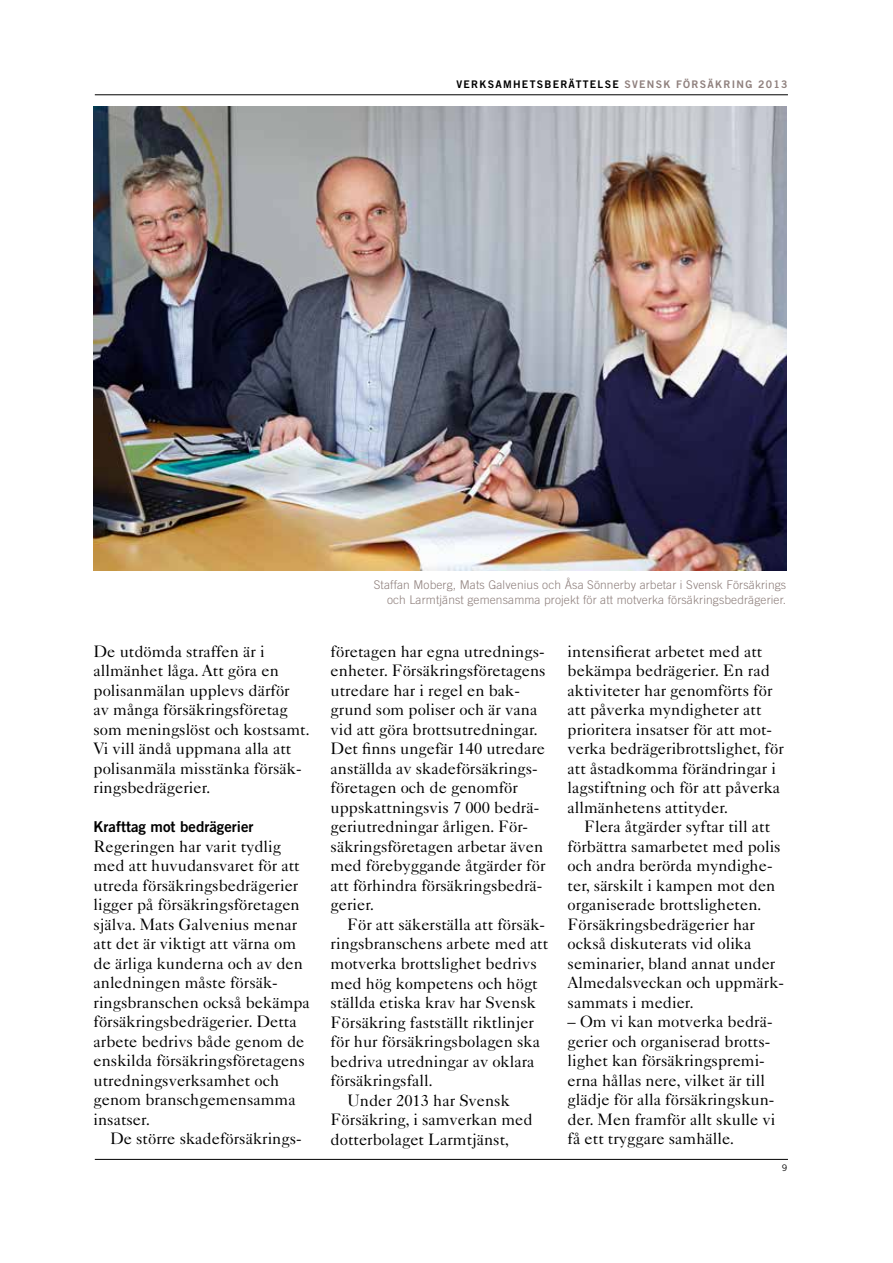
<style>
.page{position:relative;width:893px;height:1263px;background:#fff}
.page>*{position:absolute;margin:0;border:0;box-sizing:border-box;transform-origin:0 0}
.t1{font:16.5px/19.5px "Caslon 540 LT Std";color:#000}
.t2{font:15px "Trade Gothic LT Std Bd 2";color:#000}
.t3{font:300 12px/14.4px "Trade Gothic LT Std";letter-spacing:.01em;color:#8f807d;text-align:right}
.t4{font:10.5px "Trade Gothic LT Std Bd 2";letter-spacing:.12em;color:#000}
.t5{font:10.5px "Trade Gothic LT Std Bd 2";letter-spacing:.12em;color:#8f807d}
.t6{font:9px "Trade Gothic LT Std";color:#000}
</style>
<div class="page">
<hr style="left:95px;top:95px;width:693px;height:1px;background:#000">
<hr style="left:95px;top:1159px;width:693px;height:1px;background:#000">
<img style="left:94px;top:106px;width:693px;height:465px">
<p class="t4" style="left:456px;top:78px;width:9px">VERKS</p>
<p class="t4" style="left:495px;top:78px;width:66px">AMHETSBERÄ</p>
<p class="t4" style="left:576px;top:78px;width:37px">TTELSE</p>
<p class="t5" style="left:624px;top:78px;width:17px">SVENSK</p>
<p class="t5" style="left:676px;top:78px;width:9px">FÖRSÄKRING</p>
<p class="t5" style="left:758px;top:78px;width:31px">2013</p>
<p class="t1" style="left:94px;top:641px;width:218px">De utdömda straffen är i allmänhet låga. Att göra en polisanmälan upplevs därför<br>av många försäkringsföretag som meningslöst och kostsamt.<br>Vi vill ändå uppmana alla att polisanmäla misstänka försäk&shy;ringsbedrägerier.</p>
<p class="t2" style="left:94px;top:818px;width:161px">KRAFTTAG MOT BEDRÄGERIER</p>
<p class="t1" style="left:94px;top:836px;width:218px">Regeringen har varit tydlig med att huvudansvaret för att utreda försäkringsbedrägerier ligger på försäkringsföretagen själva. Mats Galvenius menar att det är viktigt att värna om de ärliga kunderna och av den anledningen måste försäk&shy;ringsbranschen också bekämpa försäkringsbedrägerier. Detta arbete bedrivs både genom de enskilda försäkringsföretagens utredningsverksamhet och genom branschgemensamma insatser.</p>
<p class="t1" style="left:110px;top:1129px;width:193px">De större skadeförsäkrings-</p>
<p class="t3" style="left:374px;top:578px;width:414px">Staffan Moberg, Mats Galvenius och Åsa Sönnerby arbetar i Svensk Försäkrings och Larmtjänst gemensamma projekt för att motverka försäkringsbedrägerier.</p>
<p class="t1" style="left:331px;top:641px;width:217px">företagen har egna utrednings&shy;enheter. Försäkringsföretagens utredare har i regel en bak&shy;grund som poliser och är vana vid att göra brottsutredningar.<br>Det finns ungefär 140 utredare anställda av skadeförsäkrings&shy;företagen och de genomför uppskattningsvis 7 000 bedrä&shy;geriutredningar årligen. För&shy;säkringsföretagen arbetar även med förebyggande åtgärder för att förhindra försäkringsbedrä&shy;gerier.</p>
<p class="t1" style="left:347px;top:914px;width:199px">För att säkerställa att försäk-</p>
<p class="t1" style="left:331px;top:934px;width:219px">ringsbranschens arbete med att</p>
<p class="t1" style="left:331px;top:953px;width:208px">motverka brottslighet bedrivs</p>
<p class="t1" style="left:331px;top:973px;width:209px">med hög kompetens och högt</p>
<p class="t1" style="left:331px;top:992px;width:207px">ställda etiska krav har Svensk</p>
<p class="t1" style="left:331px;top:1012px;width:205px">Försäkring fastställt riktlinjer</p>
<p class="t1" style="left:331px;top:1031px;width:211px">för hur försäkringsbolagen ska</p>
<p class="t1" style="left:331px;top:1051px;width:205px">bedriva utredningar av oklara</p>
<p class="t1" style="left:331px;top:1070px;width:104px">försäkringsfall.</p>
<p class="t1" style="left:347px;top:1090px;width:164px">Under 2013 har Svensk</p>
<p class="t1" style="left:331px;top:1109px;width:203px">Försäkring, i samverkan med</p>
<p class="t1" style="left:331px;top:1129px;width:180px">dotterbolaget Larmtjänst,</p>
<p class="t1" style="left:568px;top:641px;width:218px">intensifierat arbetet med att bekämpa bedrägerier. En rad aktiviteter har genomförts för att påverka myndigheter att prioritera insatser för att mot&shy;verka bedrägeribrottslighet, för att åstadkomma förändringar i lagstiftning och för att påverka allmänhetens attityder.</p>
<p class="t1" style="left:568px;top:817px;width:218px;text-indent:16px">Flera åtgärder syftar till att förbättra samarbetet med polis och andra berörda myndighe&shy;ter, särskilt i kampen mot den organiserade brottsligheten.<br>Försäkringsbedrägerier har också diskuterats vid olika seminarier, bland annat under<br>Almedalsveckan och uppmärk&shy;sammats i medier.</p>
<p class="t1" style="left:568px;top:1012px;width:209px">– Om vi kan motverka bedrä&shy;gerier och organiserad brotts&shy;lighet kan försäkringspremi&shy;erna hållas nere, vilket är till glädje för alla försäkringskun&shy;der. Men framför allt skulle vi få ett tryggare samhälle.</p>
<p class="t6" style="left:782px;top:1162px;width:7px">9</p>
</div>
